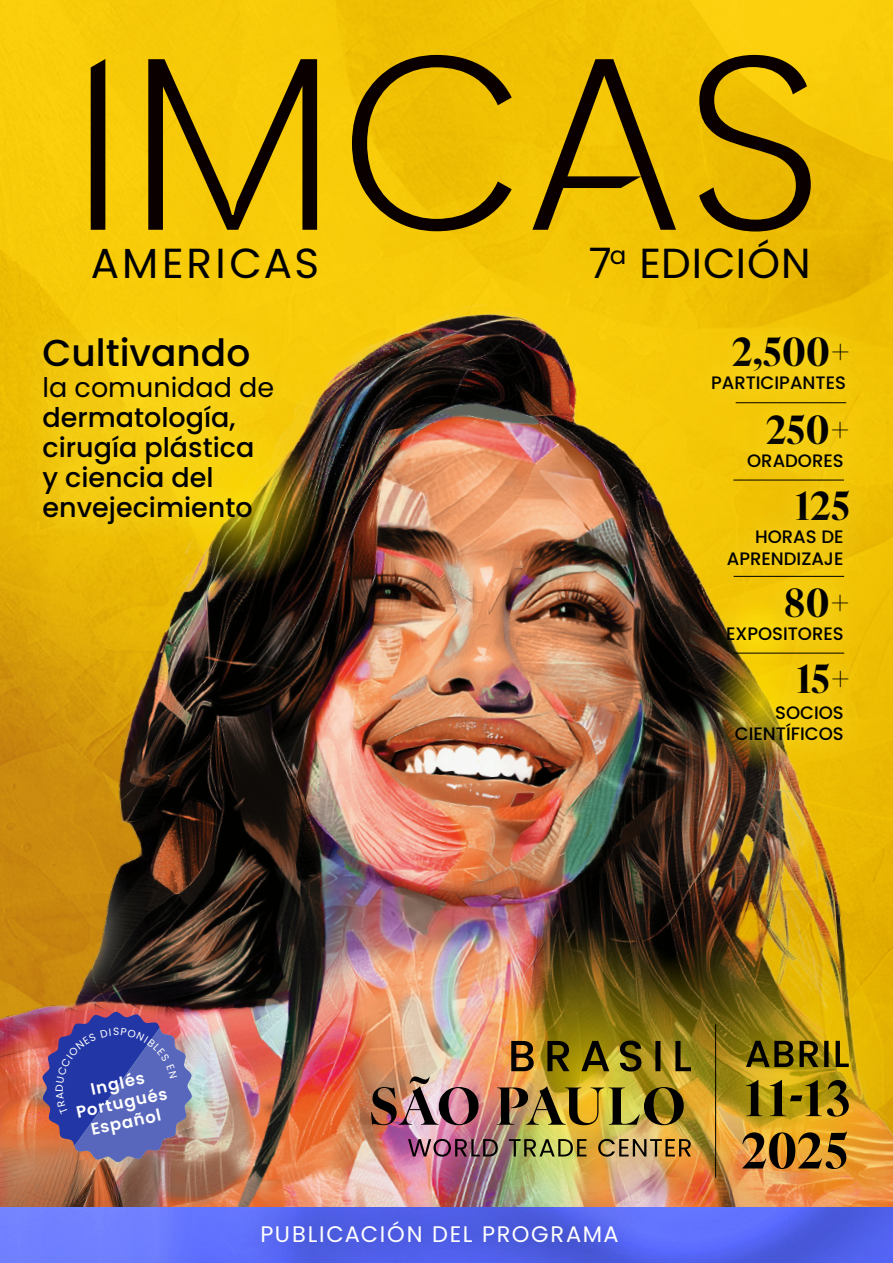
<style>
.page{position:relative;width:893px;height:1263px;background:#fff}
.page>*{position:absolute;margin:0;border:0;box-sizing:border-box;transform-origin:0 0}
.t1{font:42px "Poppins";letter-spacing:.025em;color:#000}
.t2{font:42px "Poppins";letter-spacing:.075em;color:#000}
.t3{font:700 39px/76.9px "Ivy Ora Display";letter-spacing:.01em;color:#000;text-align:right}
.t4{font:500 37.5px "Poppins";color:#000}
.t5{font:500 27px/30px "Poppins";color:#000}
.t6{font:27px "Poppins";color:#000}
.t7{font:22.5px "Poppins";letter-spacing:.075em;color:#fff}
.t8{font:500 18px/21.6px "Poppins";color:#000;text-align:right}
.t9{font:600 16.5px/19.8px "Poppins";color:#fff;text-align:center}
.t10{font:10.5px "Poppins";color:#fff}
</style>
<div class="page">
<img style="left:0;top:0;width:893px;height:232px">
<img style="left:0;top:232px;width:893px;height:975px">
<img style="left:440px;top:927px;width:292px;height:298px;border-radius:50%">
<svg style="left:713px;top:636px;width:94px;height:134px"></svg>
<img style="left:613px;top:908px;width:280px;height:299px">
<img style="left:167px;top:426px;width:156px;height:157px;border-radius:50%">
<img style="left:0;top:1207px;width:893px;height:56px">
<div style="left:225px;top:1188px;width:427px;height:75px;background:#000;opacity:.75"></div>
<div style="left:91px;top:59px;width:14px;height:171px;background:#0a0000"></div>
<svg style="left:532px;top:59px;width:144px;height:171px"></svg>
<svg style="left:148px;top:59px;width:169px;height:171px"></svg>
<svg style="left:699px;top:55px;width:112px;height:177px"></svg>
<svg style="left:352px;top:55px;width:160px;height:176px"></svg>
<div style="left:17px;top:312px;width:282px;height:238px;background:#fff450;opacity:.38"></div>
<div style="left:773px;top:637px;width:100px;height:83px;background:#f2c707"></div>
<div style="left:708px;top:311px;width:165px;height:85px;background:#fff450;opacity:.38"></div>
<div style="left:742px;top:389px;width:130px;height:82px;background:#f4ca0c"></div>
<div style="left:771px;top:465px;width:104px;height:82px;background:#f0c306"></div>
<div style="left:760px;top:561px;width:112px;height:82px;background:#f3c80a"></div>
<div style="left:686px;top:350px;width:185px;height:66px;background:#f4ca0c"></div>
<div style="left:722px;top:428px;width:147px;height:66px;background:#f3c80a"></div>
<div style="left:702px;top:504px;width:167px;height:88px;background:#f1c609"></div>
<div style="left:701px;top:600px;width:168px;height:67px;background:#fff450;opacity:.38"></div>
<div style="left:710px;top:679px;width:159px;height:88px;background:#fff450;opacity:.38"></div>
<hr style="left:736px;top:402px;width:110px;height:1px;background:#000">
<hr style="left:733px;top:480px;width:111px;height:1px;background:#000">
<hr style="left:734px;top:576px;width:110px;height:1px;background:#000">
<hr style="left:734px;top:653px;width:110px;height:1px;background:#000">
<img style="left:698px;top:1014px;width:47px;height:186px">
<hr style="left:715px;top:1024px;width:1px;height:154px;background:#000">
<svg style="left:742px;top:1131px;width:105px;height:38px"></svg>
<svg style="left:746px;top:1080px;width:103px;height:36px"></svg>
<img style="left:408px;top:1139px;width:283px;height:18px">
<img style="left:371px;top:1040px;width:320px;height:85px">
<svg style="left:746px;top:1041px;width:103px;height:26px"></svg>
<svg style="left:42px;top:1012px;width:150px;height:150px"></svg>
<h1 class="t2" style="left:91px;top:239px;width:230px">AMERICAS</h1>
<h3 class="t4" style="left:43px;top:331px;width:209px">Cultivando</h3>
<h3 class="t6" style="left:43px;top:372px;width:233px">la comunidad de</h3>
<h3 class="t5" style="left:43px;top:403px;width:213px">dermatología, cirugía plástica y ciencia del envejecimiento</h3>
<p class="t10" style="left:113px;top:1025px;width:8px">S</p>
<p class="t9" style="left:70px;top:1083px;width:94px;rotate:-12deg">Inglés<br>Portugués<br>Español</p>
<h1 class="t1" style="left:589px;top:239px;width:224px">7<sup>a</sup> EDICIÓN</h1>
<h2 class="t3" style="left:732px;top:311px;width:120px">2,500+<br>250+<br>125</h2>
<p class="t8" style="left:711px;top:372px;width:136px">PARTICIPANTES</p>
<p class="t8" style="left:747px;top:450px;width:98px">ORADORES</p>
<p class="t8" style="left:727px;top:526px;width:118px">HORAS DE<br>APRENDIZAJE</p>
<h2 class="t3" style="left:784px;top:561px;width:67px">80+</h2>
<p class="t8" style="left:726px;top:622px;width:119px">EXPOSITORES</p>
<h2 class="t3" style="left:797px;top:637px;width:55px">15+</h2>
<p class="t8" style="left:735px;top:701px;width:110px">SOCIOS<br>CIENTÍFICOS</p>
<p class="t7" style="left:260px;top:1221px;width:360px">PUBLICACIÓN DEL PROGRAMA</p>
</div>
